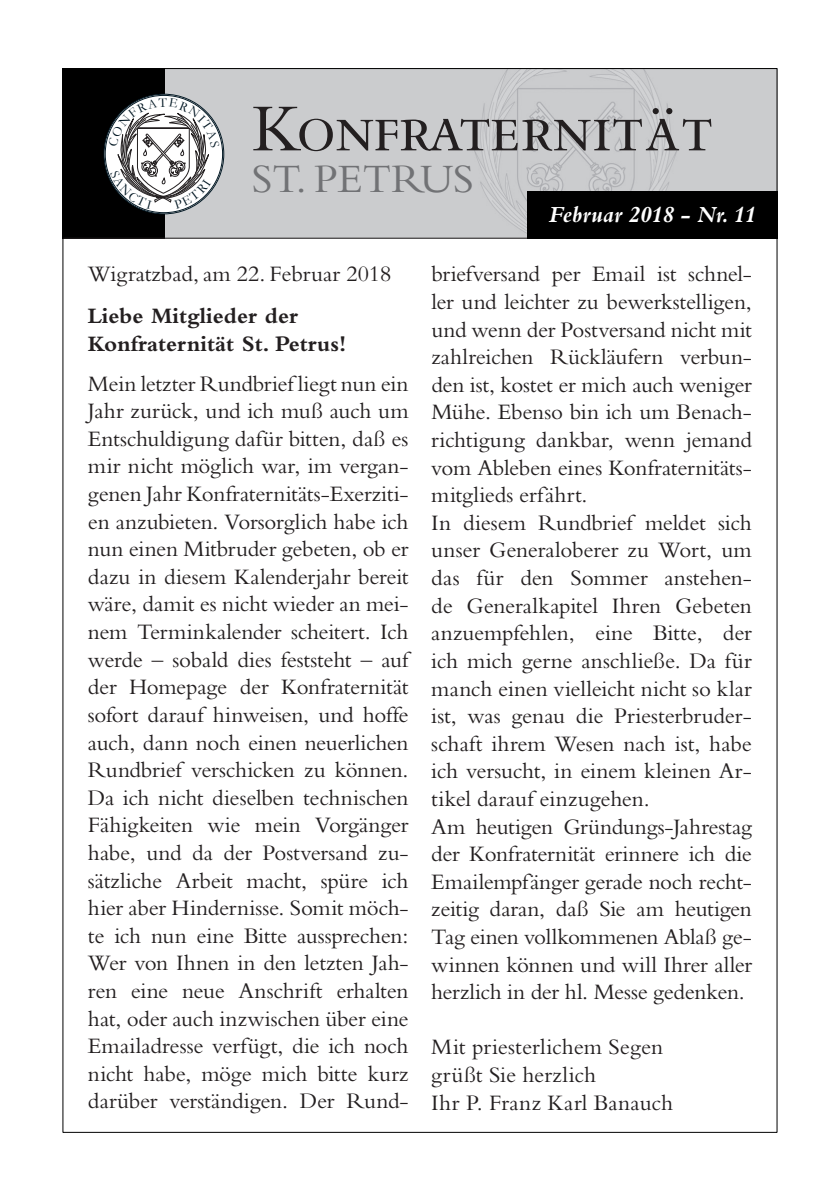
<style>
.page{position:relative;width:840px;height:1191px;background:#fff}
.page>*{position:absolute;margin:0;border:0;box-sizing:border-box;transform-origin:0 0}
.t1{font:70px "Bembo SC";letter-spacing:-.02em;color:#231f20}
.t2{font:42px "Bembo";color:#717275}
.t3{font:italic 700 24px "Bembo";color:#fff}
.t4{font:23px/27.6px "Bembo";letter-spacing:-.005em;color:#231f20}
.t5{font:700 23px/27.6px "Bembo";color:#231f20}
</style>
<div class="page">
<div style="left:164px;top:70px;width:611px;height:168px;background:#cbccce"></div>
<div style="left:62px;top:68px;width:102px;height:170px;background:#000"></div>
<hr style="left:63px;top:238px;width:713px;height:1px;background:#231f20">
<div style="left:527px;top:191px;width:250px;height:47px;background:#000"></div>
<svg style="left:108px;top:98px;width:112px;height:111px"></svg>
<h1 class="t1" style="left:252px;top:90px;width:463px">Konfraternität</h1>
<h2 class="t2" style="left:252px;top:155px;width:215px">St. Petrus</h2>
<p class="t4" style="left:88px;top:260px;width:305px">Wigratzbad, am 22. Februar 2018</p>
<p class="t5" style="left:88px;top:302px;width:259px">Liebe Mitglieder der<br>Konfraternität St. Petrus!</p>
<p class="t4" style="left:88px;top:369px;width:322px;text-align:justify">Mein letzter Rundbrief liegt nun ein Jahr zurück, und ich muß auch um Entschuldigung dafür bitten, daß es mir nicht möglich war, im vergan&shy;genen Jahr Konfraternitäts-Exerziti&shy;en anzubieten. Vorsorglich habe ich nun einen Mitbruder gebeten, ob er dazu in diesem Kalenderjahr bereit wäre, damit es nicht wieder an mei&shy;nem Terminkalender scheitert. Ich werde – sobald dies feststeht – auf der Homepage der Konfraternität sofort darauf hinweisen, und hoffe auch, dann noch einen neuerlichen Rundbrief verschicken zu können.<br>Da ich nicht dieselben technischen Fähigkeiten wie mein Vorgänger habe, und da der Postversand zu&shy;sätzliche Arbeit macht, spüre ich hier aber Hindernisse. Somit möch&shy;te ich nun eine Bitte aussprechen:<br>Wer von Ihnen in den letzten Jah&shy;ren eine neue Anschrift erhalten hat, oder auch inzwischen über eine Emailadresse verfügt, die ich noch nicht habe, möge mich bitte kurz darüber verständigen. Der Rund-</p>
<p class="t3" style="left:548px;top:201px;width:208px">Februar 2018 - Nr. 11</p>
<p class="t4" style="left:431px;top:260px;width:322px">briefversand per Email ist schnel&shy;ler und leichter zu bewerkstelligen, und wenn der Postversand nicht mit zahlreichen Rückläufern verbun&shy;den ist, kostet er mich auch weniger Mühe. Ebenso bin ich um Benach&shy;richtigung dankbar, wenn jemand vom Ableben eines Konfraternitäts&shy;mitglieds erfährt.<br>In diesem Rundbrief meldet sich unser Generaloberer zu Wort, um das für den Sommer anstehen&shy;de Generalkapitel Ihren Gebeten anzuempfehlen, eine Bitte, der ich mich gerne anschließe. Da für manch einen vielleicht nicht so klar ist, was genau die Priesterbruder&shy;schaft ihrem Wesen nach ist, habe ich versucht, in einem kleinen Ar&shy;tikel darauf einzugehen.<br>Am heutigen Gründungs-Jahrestag der Konfraternität erinnere ich die Emailempfänger gerade noch recht&shy;zeitig daran, daß Sie am heutigen Tag einen vollkommenen Ablaß ge&shy;winnen können und will Ihrer aller herzlich in der hl. Messe gedenken.</p>
<p class="t4" style="left:431px;top:1033px;width:243px">Mit priesterlichem Segen grüßt Sie herzlich<br>Ihr P. Franz Karl Banauch</p>
</div>
